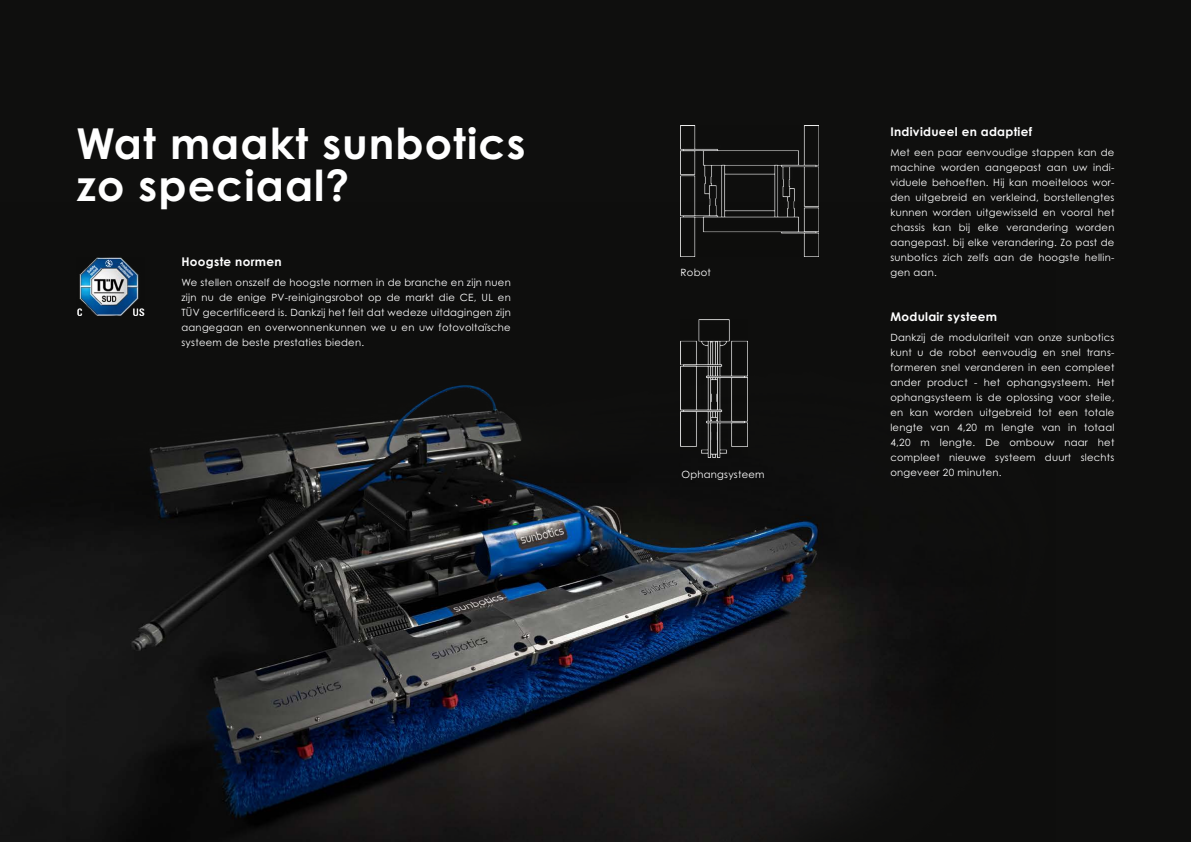
<style>
.page{position:relative;width:1191px;height:842px;background:#0f0f0e}
.page>*{position:absolute;margin:0;border:0;box-sizing:border-box;transform-origin:0 0}
.t1{font:700 42.7px/41.7px "Century Gothic Pro";letter-spacing:.025em;color:#fff}
.t2{font:700 12px "Century Gothic Pro";letter-spacing:.025em;color:#fff}
.t3{font:10px/15px "Century Gothic Pro";letter-spacing:.025em;color:#fff;text-align:justify}
</style>
<div class="page">
<img style="left:0;top:203px;width:876px;height:639px">
<img style="left:76px;top:257px;width:68px;height:58px">
<img style="left:680px;top:319px;width:67px;height:138px">
<img style="left:680px;top:126px;width:138px;height:130px">
<h1 class="t1" style="left:77px;top:122px;width:450px">Wat maakt sunbotics zo speciaal?</h1>
<p class="t2" style="left:181px;top:254px;width:102px">Hoogste normen</p>
<p class="t3" style="left:181px;top:275px;width:331px">We stellen onszelf de hoogste normen in de branche en zijn nuen zijn nu de enige PV-reinigingsrobot op de markt die CE, UL en TÜV gecertificeerd is. Dankzij het feit dat wedeze uitdagingen zijn aangegaan en overwonnenkunnen we u en uw fotovoltaïsche systeem de beste prestaties bieden.</p>
<p class="t3" style="left:680px;top:264px;width:32px">Robot</p>
<p class="t3" style="left:681px;top:467px;width:85px">Ophangsysteem</p>
<p class="t2" style="left:890px;top:125px;width:143px">Individueel en adaptief</p>
<p class="t3" style="left:890px;top:145px;width:225px">Met een paar eenvoudige stappen kan de machine worden aangepast aan uw indi&shy;viduele behoeften. Hij kan moeiteloos wor&shy;den uitgebreid en verkleind, borstellengtes kunnen worden uitgewisseld en vooral het chassis kan bij elke verandering worden aangepast. bij elke verandering. Zo past de sunbotics zich zelfs aan de hoogste hellin&shy;gen aan.</p>
<p class="t2" style="left:890px;top:309px;width:108px">Modulair systeem</p>
<p class="t3" style="left:890px;top:329px;width:225px">Dankzij de modulariteit van onze sunbotics kunt u de robot eenvoudig en snel trans&shy;formeren snel veranderen in een compleet ander product - het ophangsysteem. Het ophangsysteem is de oplossing voor steile, en kan worden uitgebreid tot een totale lengte van 4,20 m lengte van in totaal 4,20 m lengte. De ombouw naar het compleet nieuwe systeem duurt slechts ongeveer 20 minuten.</p>
</div>
